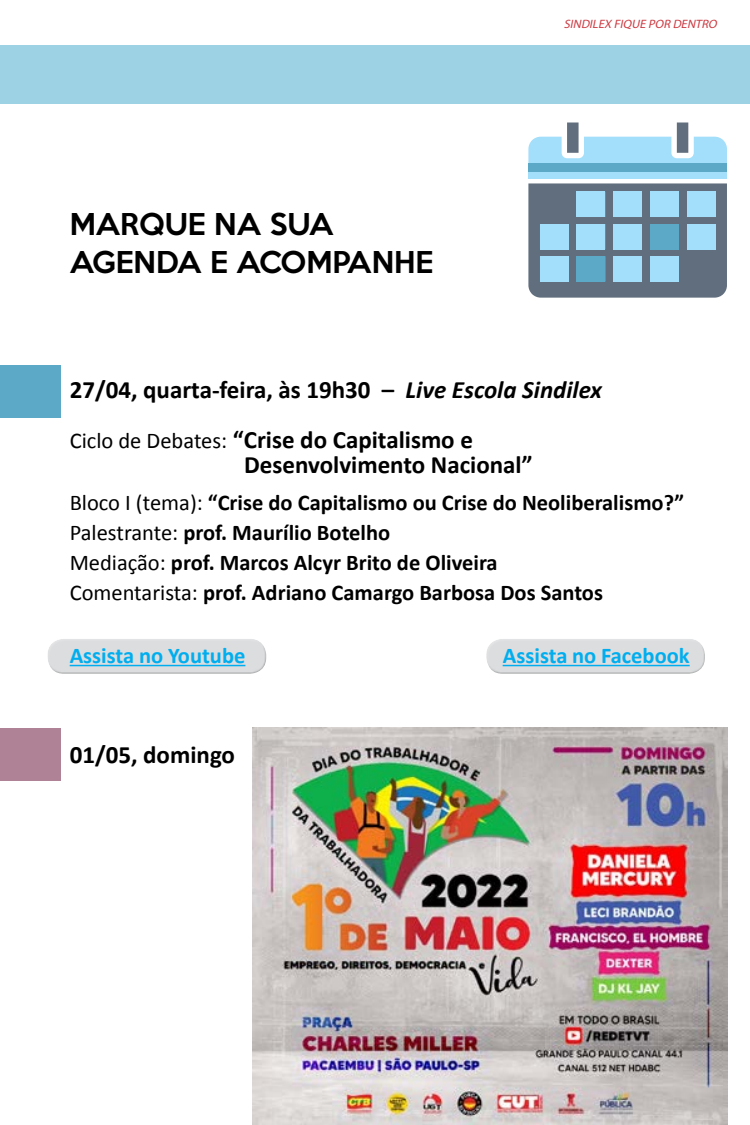
<style>
.page{position:relative;width:750px;height:1125px;background:#fff}
.page>*{position:absolute;margin:0;border:0;box-sizing:border-box;transform-origin:0 0}
.t1{font:500 27.5px/37.5px "Keep Calm";color:#000}
.t2{font:700 25px/50px "Calibri";color:#000}
.t3{font:700 22.5px/30px "Calibri";color:#000}
.t4{font:700 22.5px "Calibri";color:#00aeef}
.t5{font:italic 12.12px "Myriad Pro";color:#cc3b42}
.s1{font-style:italic}
.s2{font-weight:400;font-size:22.5px}
.s3{font-weight:400}
</style>
<div class="page">
<div style="left:484px;top:636px;width:221px;height:31px;background:#fff;opacity:.3"></div>
<div style="left:486px;top:643px;width:222px;height:32px;background:#000;opacity:.3"></div>
<div style="left:45px;top:636px;width:221px;height:31px;background:#fff;opacity:.3"></div>
<div style="left:48px;top:643px;width:221px;height:32px;background:#000;opacity:.3"></div>
<hr style="left:70px;top:665px;width:175px;height:1px;background:#00aeef">
<hr style="left:503px;top:665px;width:187px;height:1px;background:#00aeef">
<svg style="left:528px;top:183px;width:199px;height:115px;background:#657382"></svg>
<div style="left:528px;top:172px;width:199px;height:7px;background:#a3defa"></div>
<div style="left:528px;top:163px;width:199px;height:9px;background:#5ca8c7"></div>
<svg style="left:528px;top:123px;width:199px;height:40px"></svg>
<div style="left:577px;top:192px;width:28px;height:25px;background:#a3defa"></div>
<div style="left:613px;top:192px;width:29px;height:25px;background:#a3defa"></div>
<div style="left:650px;top:192px;width:29px;height:25px;background:#a3defa"></div>
<div style="left:687px;top:192px;width:28px;height:25px;background:#a3defa"></div>
<div style="left:540px;top:224px;width:28px;height:25px;background:#a3defa"></div>
<div style="left:577px;top:224px;width:28px;height:25px;background:#a3defa"></div>
<div style="left:613px;top:224px;width:29px;height:25px;background:#a3defa"></div>
<div style="left:650px;top:224px;width:29px;height:25px;background:#5ca8c7"></div>
<div style="left:687px;top:224px;width:28px;height:25px;background:#a3defa"></div>
<div style="left:540px;top:256px;width:28px;height:26px;background:#a3defa"></div>
<div style="left:577px;top:256px;width:28px;height:26px;background:#5ca8c7"></div>
<div style="left:613px;top:256px;width:29px;height:26px;background:#a3defa"></div>
<div style="left:650px;top:256px;width:29px;height:26px;background:#a3defa"></div>
<div style="left:0;top:365px;width:60px;height:53px;background:#5ca8c7"></div>
<div style="left:0;top:45px;width:750px;height:58px;background:#9cd2e3"></div>
<div style="left:0;top:728px;width:60px;height:52px;background:#af8296"></div>
<img style="left:253px;top:728px;width:475px;height:397px">
<p class="t1" style="left:70px;top:204px;width:365px">MARQUE NA SUA<br>AGENDA E ACOMPANHE</p>
<p class="t5" style="left:564px;top:16px;width:157px">SINDILEX FIQUE POR DENTRO</p>
<p class="t2" style="left:70px;top:364px;width:534px">27/04, quarta-feira, às 19h30 – <span class="s1">Live Escola Sindilex<br></span><span class="s2">Ciclo de Debates:</span> “Crise do Capitalismo e</p>
<p class="t2" style="left:244px;top:439px;width:290px">Desenvolvimento Nacional”</p>
<p class="t3" style="left:70px;top:487px;width:616px"><span class="s3">Bloco I (tema):</span> “Crise do Capitalismo ou Crise do Neoliberalismo?” <span class="s3">Palestrante:</span> prof. Maurílio Botelho<br><span class="s3">Mediação:</span> prof. Marcos Alcyr Brito de Oliveira<br><span class="s3">Comentarista:</span> prof. Adriano Camargo Barbosa Dos Santos</p>
<p class="t4" style="left:70px;top:640px;width:177px">Assista no Youtube</p>
<p class="t4" style="left:503px;top:640px;width:188px">Assista no Facebook</p>
<p class="t2" style="left:70px;top:729px;width:167px">01/05, domingo</p>
</div>
